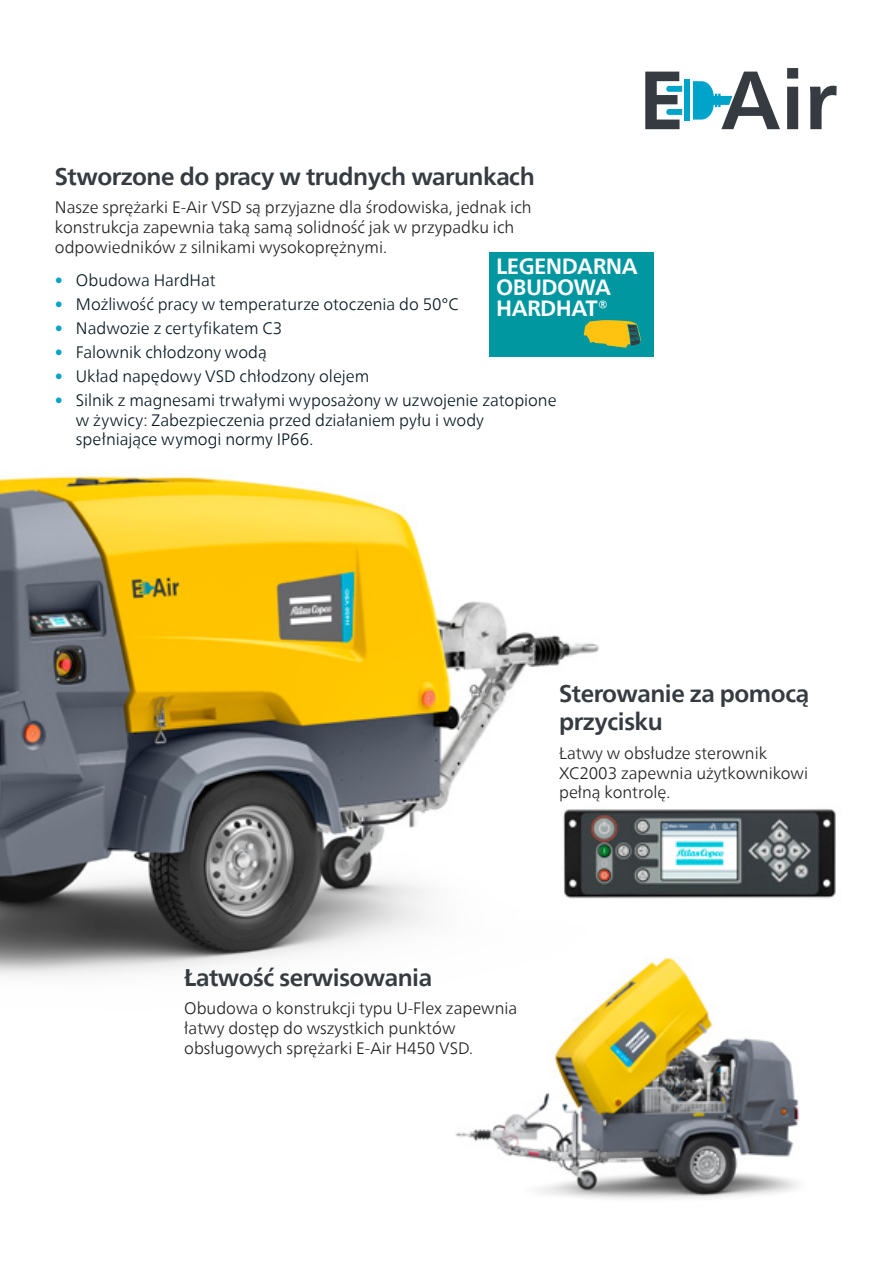
<style>
.page{position:relative;width:893px;height:1263px;background:#fff}
.page>*{position:absolute;margin:0;border:0;box-sizing:border-box;transform-origin:0 0}
.t1{font:700 24px/28.8px "Neue Frutiger World";letter-spacing:-.02em;color:#353b40}
.t2{font:700 22.05px/20.7px "Neue Frutiger World";letter-spacing:-.025em;color:#fff}
.t3{font:300 16.5px/19.8px "Neue Frutiger World";color:#231f20}
.t4{font:300 16.5px/19.8px "Neue Frutiger World";letter-spacing:-.005em;color:#071822}
.s1{color:#00a4ca}
</style>
<div class="page">
<img style="left:0;top:475px;width:599px;height:501px">
<div style="left:489px;top:252px;width:165px;height:105px;background:#0097a0"></div>
<svg style="left:584px;top:320px;width:57px;height:28px"></svg>
<div style="left:684px;top:79px;width:6px;height:42px;background:#00a4ca"></div>
<svg style="left:645px;top:72px;width:37px;height:57px"></svg>
<svg style="left:693px;top:68px;width:144px;height:61px"></svg>
<img style="left:559px;top:794px;width:277px;height:118px">
<img style="left:440px;top:945px;width:360px;height:254px">
<h1 class="t1" style="left:55px;top:162px;width:481px">Stworzone do pracy w trudnych warunkach</h1>
<p class="t3" style="left:55px;top:198px;width:478px">Nasze sprężarki E-Air VSD są przyjazne dla środowiska, jednak ich konstrukcja zapewnia taką samą solidność jak w przypadku ich odpowiedników z silnikami wysokoprężnymi.</p>
<p class="t4" style="left:55px;top:270px;width:162px"><span class="s1">•</span> Obudowa HardHat</p>
<p class="t4" style="left:55px;top:294px;width:405px"><span class="s1">•</span> Możliwość pracy w temperaturze otoczenia do 50°C</p>
<p class="t4" style="left:55px;top:318px;width:229px"><span class="s1">•</span> Nadwozie z certyfikatem C3</p>
<p class="t4" style="left:55px;top:342px;width:213px"><span class="s1">•</span> Falownik chłodzony wodą</p>
<p class="t4" style="left:55px;top:366px;width:316px"><span class="s1">•</span> Układ napędowy VSD chłodzony olejem</p>
<p class="t4" style="left:76px;top:390px;width:482px;text-indent:-21px"><span class="s1">•</span> Silnik z magnesami trwałymi wyposażony w uzwojenie zatopione w żywicy: Zabezpieczenia przed działaniem pyłu i wody spełniające wymogi normy IP66.</p>
<h2 class="t2" style="left:496px;top:256px;width:143px">LEGENDARNA<br>OBUDOWA<br>HARDHAT®</h2>
<h1 class="t1" style="left:559px;top:678px;width:252px">Sterowanie za pomocą przycisku</h1>
<p class="t3" style="left:559px;top:743px;width:250px">Łatwy w obsłudze sterownik<br>XC2003 zapewnia użytkownikowi pełną kontrolę.</p>
<h1 class="t1" style="left:184px;top:963px;width:249px">Łatwość serwisowania</h1>
<p class="t3" style="left:184px;top:999px;width:335px">Obudowa o konstrukcji typu U-Flex zapewnia łatwy dostęp do wszystkich punktów obsługowych sprężarki E-Air H450 VSD.</p>
</div>
